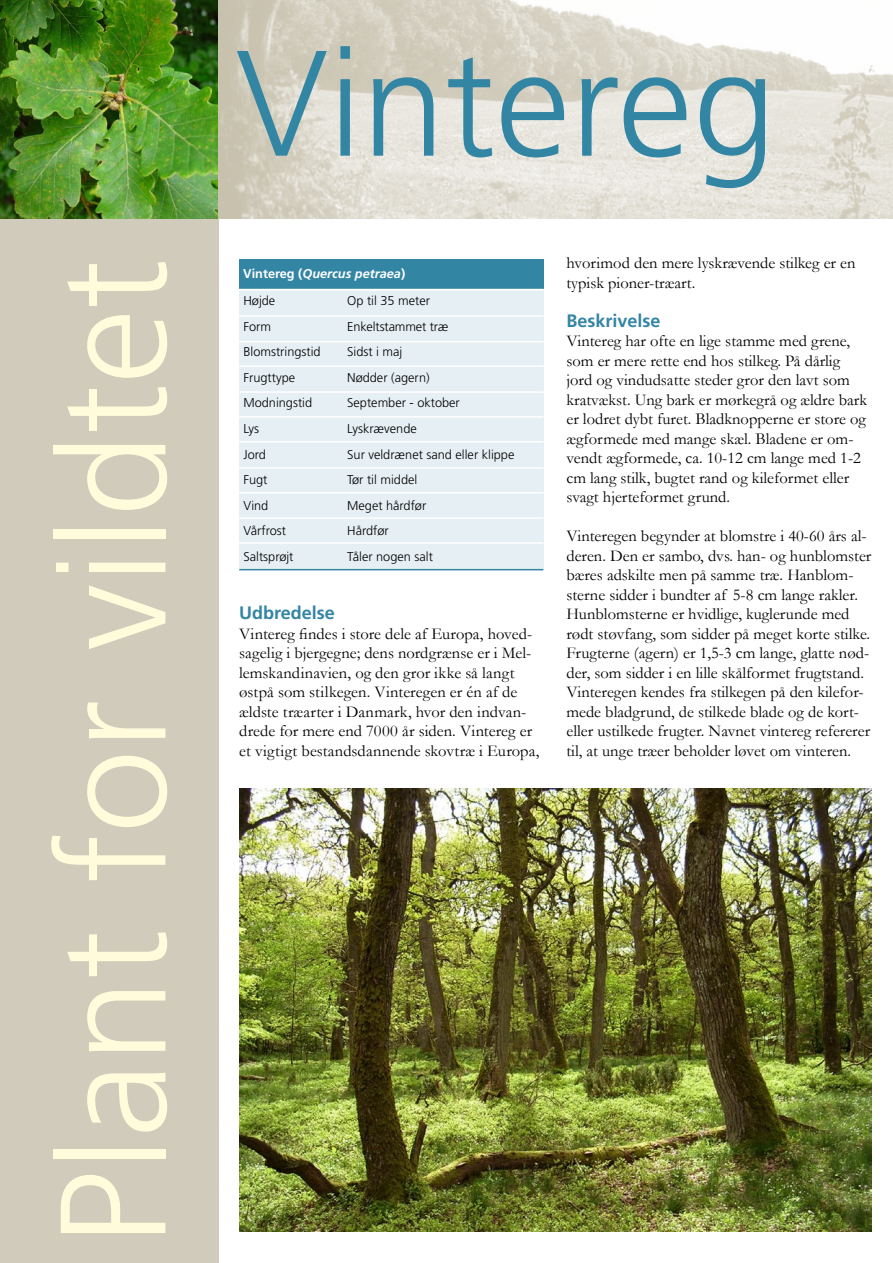
<style>
.page{position:relative;width:893px;height:1263px;background:#fff}
.page>*{position:absolute;margin:0;border:0;box-sizing:border-box;transform-origin:0 0}
.Overskrift_1{font:300 150px "Frutiger LT Std";color:#fffbdb}
.Overskrift_1-2{font:300 150px "Frutiger LT Std";color:#3385a4}
.Underrubrik_1{font:700 18px "Frutiger LT Std";color:#3385a4}
.Brødtekst{font:16.5px/19.5px "Garamond";color:#000}
.Billedtekst{font:300 12.75px "Frutiger LT Std";color:#000}
.Billedtekst-2{font:italic 700 12.75px "Frutiger LT Std";color:#fff}
.s1{font-style:normal}
</style>
<div class="page">
<img style="left:0;top:0;width:893px;height:218px">
<div style="left:0;top:218px;width:218px;height:1045px;background:#d0cbba"></div>
<div style="left:239px;top:284px;width:304px;height:285px;background:#e6f0f4"></div>
<hr style="left:239px;top:569px;width:304px;height:1px;background:#3385a4">
<hr style="left:239px;top:365px;width:304px;height:2px;background:#fff">
<hr style="left:239px;top:341px;width:304px;height:1px;background:#fff">
<hr style="left:239px;top:315px;width:304px;height:2px;background:#fff">
<hr style="left:239px;top:289px;width:304px;height:2px;background:#fff">
<hr style="left:239px;top:391px;width:304px;height:2px;background:#fff">
<hr style="left:239px;top:416px;width:304px;height:2px;background:#fff">
<hr style="left:239px;top:441px;width:304px;height:2px;background:#fff">
<hr style="left:239px;top:467px;width:304px;height:2px;background:#fff">
<hr style="left:239px;top:492px;width:304px;height:2px;background:#fff">
<hr style="left:239px;top:517px;width:304px;height:2px;background:#fff">
<hr style="left:239px;top:542px;width:304px;height:2px;background:#fff">
<div style="left:239px;top:259px;width:304px;height:29px;background:#3385a4"></div>
<img style="left:239px;top:789px;width:632px;height:442px">
<p class="Overskrift_1-2" style="left:236px;top:19px;width:541px">Vintereg</p>
<p class="Overskrift_1" style="left:29px;top:1246px;width:988px;rotate:-90deg">Plant for vildtet</p>
<p class="Brødtekst" style="left:566px;top:253px;width:291px">hvorimod den mere lyskrævende stilkeg er en typisk pioner-træart.</p>
<p class="Billedtekst-2" style="left:243px;top:266px;width:164px"><span class="s1">Vintereg (</span>Quercus petraea<span class="s1">)</span></p>
<p class="Billedtekst" style="left:243px;top:294px;width:33px">Højde</p>
<p class="Billedtekst" style="left:347px;top:294px;width:84px">Op til 35 meter</p>
<p class="Billedtekst" style="left:243px;top:319px;width:29px">Form</p>
<p class="Billedtekst" style="left:347px;top:319px;width:103px">Enkeltstammet træ</p>
<p class="Billedtekst" style="left:243px;top:345px;width:79px">Blomstringstid</p>
<p class="Billedtekst" style="left:347px;top:345px;width:57px">Sidst i maj</p>
<p class="Billedtekst" style="left:243px;top:370px;width:53px">Frugttype</p>
<p class="Billedtekst" style="left:347px;top:370px;width:84px">Nødder (agern)</p>
<p class="Billedtekst" style="left:243px;top:396px;width:70px">Modningstid</p>
<p class="Billedtekst" style="left:347px;top:396px;width:114px">September - oktober</p>
<p class="Billedtekst" style="left:243px;top:421px;width:17px">Lys</p>
<p class="Billedtekst" style="left:347px;top:421px;width:71px">Lyskrævende</p>
<p class="Billedtekst" style="left:243px;top:447px;width:24px">Jord</p>
<p class="Billedtekst" style="left:347px;top:447px;width:169px">Sur veldrænet sand eller klippe</p>
<p class="Billedtekst" style="left:243px;top:472px;width:26px">Fugt</p>
<p class="Billedtekst" style="left:347px;top:472px;width:72px">Tør til middel</p>
<p class="Billedtekst" style="left:243px;top:498px;width:26px">Vind</p>
<p class="Billedtekst" style="left:347px;top:498px;width:81px">Meget hårdfør</p>
<p class="Billedtekst" style="left:243px;top:523px;width:44px">Vårfrost</p>
<p class="Billedtekst" style="left:347px;top:523px;width:43px">Hårdfør</p>
<p class="Billedtekst" style="left:243px;top:549px;width:52px">Saltsprøjt</p>
<p class="Billedtekst" style="left:347px;top:549px;width:87px">Tåler nogen salt</p>
<p class="Underrubrik_1" style="left:566px;top:310px;width:96px">Beskrivelse</p>
<p class="Brødtekst" style="left:566px;top:331px;width:302px">Vintereg har ofte en lige stamme med grene, som er mere rette end hos stilkeg. På dårlig jord og vindudsatte steder gror den lavt som kratvækst. Ung bark er mørkegrå og ældre bark er lodret dybt furet. Bladknopperne er store og ægformede med mange skæl. Bladene er om&shy;vendt ægformede, ca. 10-12 cm lange med 1-2 cm lang stilk, bugtet rand og kileformet eller svagt hjerteformet grund.</p>
<p class="Brødtekst" style="left:566px;top:526px;width:306px">Vinteregen begynder at blomstre i 40-60 års al&shy;deren. Den er sambo, dvs. han- og hunblomster bæres adskilte men på samme træ. Hanblom&shy;sterne sidder i bundter af 5-8 cm lange rakler.<br>Hunblomsterne er hvidlige, kuglerunde med rødt støvfang, som sidder på meget korte stilke.<br>Frugterne (agern) er 1,5-3 cm lange, glatte nød&shy;der, som sidder i en lille skålformet frugtstand.<br>Vinteregen kendes fra stilkegen på den kilefor&shy;mede bladgrund, de stilkede blade og de kort&shy;eller ustilkede frugter. Navnet vintereg refererer til, at unge træer beholder løvet om vinteren.</p>
<p class="Underrubrik_1" style="left:239px;top:602px;width:97px">Udbredelse</p>
<p class="Brødtekst" style="left:239px;top:623px;width:302px">Vintereg findes i store dele af Europa, hoved&shy;sagelig i bjergegne; dens nordgrænse er i Mel&shy;lemskandinavien, og den gror ikke så langt østpå som stilkegen. Vinteregen er én af de ældste træarter i Danmark, hvor den indvan&shy;drede for mere end 7000 år siden. Vintereg er et vigtigt bestandsdannende skovtræ i Europa,</p>
</div>
